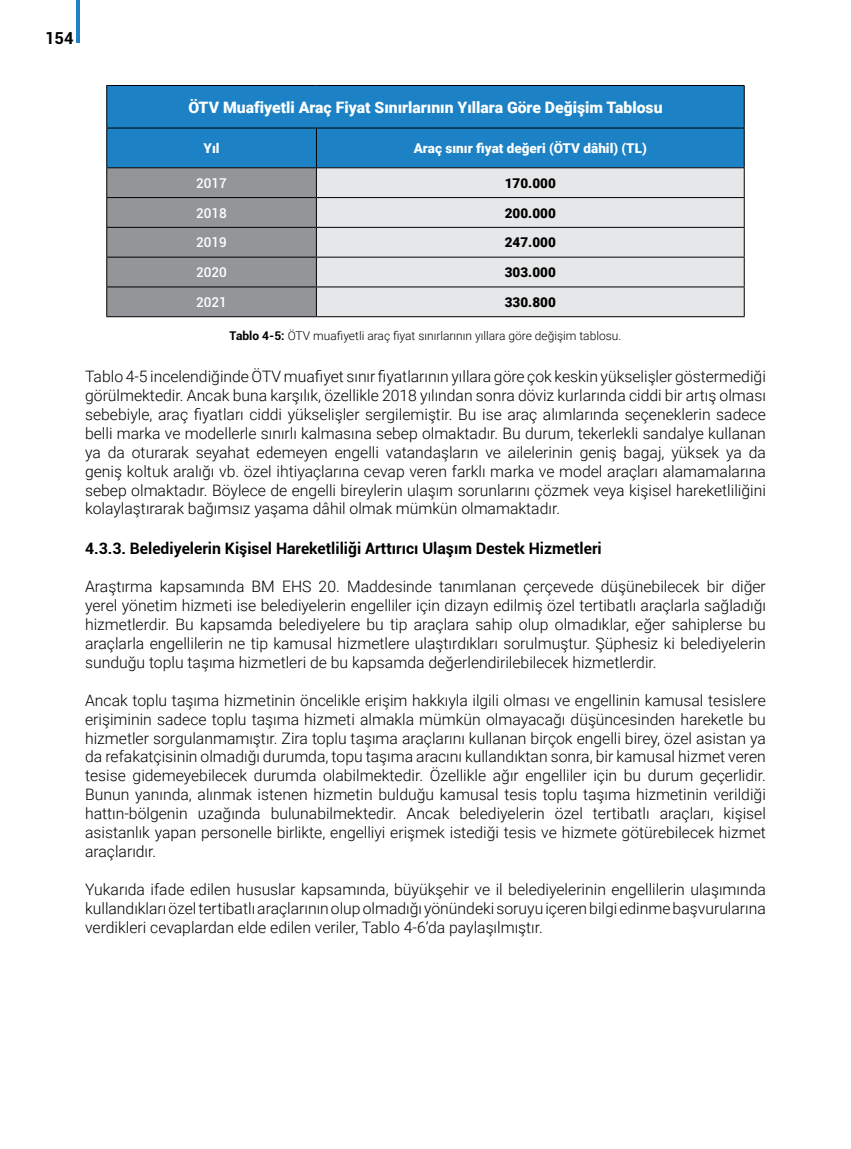
<style>
.page{position:relative;width:851px;height:1149px;background:#fff}
.page>*{position:absolute;margin:0;border:0;box-sizing:border-box;transform-origin:0 0}
.t1{font:700 16.5px "Roboto";color:#000}
.t2{font:300 15.75px/18.9px "Roboto";color:#000;text-align:justify}
.t3{font:700 15.75px "Roboto";color:#000}
.t4{font:900 15.75px "Roboto";color:#fff}
.t5{font:900 13.5px "Roboto";color:#fff}
.t6{font:900 13.5px "Roboto";color:#000}
.t7{font:500 13.5px "Roboto";color:#fff}
.t8{font:300 12px "Roboto";color:#000}
.s1{font-weight:700}
</style>
<div class="page">
<hr style="left:77px;top:0;width:3px;height:43px;background:#1c82c5">
<div style="left:107px;top:86px;width:636px;height:81px;background:#1c82c5"></div>
<div style="left:317px;top:168px;width:426px;height:148px;background:#e6e7e8"></div>
<hr style="left:743px;top:86px;width:1px;height:42px;background:#000">
<hr style="left:106px;top:128px;width:1px;height:39px;background:#000">
<hr style="left:106px;top:316px;width:210px;height:1px;background:#000">
<hr style="left:316px;top:128px;width:1px;height:39px;background:#000">
<hr style="left:316px;top:257px;width:428px;height:1px;background:#000">
<hr style="left:316px;top:286px;width:428px;height:1px;background:#000">
<hr style="left:316px;top:316px;width:428px;height:1px;background:#000">
<hr style="left:743px;top:128px;width:1px;height:39px;background:#000">
<svg style="left:743px;top:168px;width:1px;height:148px"></svg>
<hr style="left:106px;top:167px;width:210px;height:1px;background:#000">
<hr style="left:316px;top:167px;width:428px;height:1px;background:#000">
<svg style="left:106px;top:168px;width:211px;height:148px;background:#8e9093"></svg>
<hr style="left:316px;top:197px;width:428px;height:1px;background:#000">
<hr style="left:106px;top:227px;width:210px;height:1px;background:#000">
<hr style="left:316px;top:227px;width:428px;height:1px;background:#000">
<hr style="left:106px;top:85px;width:210px;height:1px;background:#000">
<hr style="left:106px;top:86px;width:1px;height:42px;background:#000">
<hr style="left:316px;top:85px;width:428px;height:1px;background:#000">
<hr style="left:106px;top:128px;width:210px;height:1px;background:#000">
<hr style="left:316px;top:128px;width:428px;height:1px;background:#000">
<p class="t1" style="left:45px;top:27px;width:30px">154</p>
<p class="t4" style="left:188px;top:96px;width:475px">ÖTV Muafiyetli Araç Fiyat Sınırlarının Yıllara Göre Değişim Tablosu</p>
<p class="t5" style="left:203px;top:139px;width:18px">Yıl</p>
<p class="t5" style="left:413px;top:139px;width:234px">Araç sınır fiyat değeri (ÖTV dâhil) (TL)</p>
<p class="t7" style="left:196px;top:173px;width:32px">2017</p>
<p class="t6" style="left:504px;top:173px;width:52px">170.000</p>
<p class="t7" style="left:196px;top:203px;width:32px">2018</p>
<p class="t6" style="left:504px;top:203px;width:52px">200.000</p>
<p class="t7" style="left:196px;top:233px;width:32px">2019</p>
<p class="t6" style="left:504px;top:233px;width:52px">247.000</p>
<p class="t7" style="left:196px;top:263px;width:32px">2020</p>
<p class="t6" style="left:504px;top:263px;width:52px">303.000</p>
<p class="t7" style="left:196px;top:292px;width:32px">2021</p>
<p class="t6" style="left:504px;top:292px;width:52px">330.800</p>
<p class="t8" style="left:229px;top:327px;width:393px"><span class="s1">Tablo 4-5:</span> ÖTV muafiyetli araç fiyat sınırlarının yıllara göre değişim tablosu.</p>
<p class="t2" style="left:85px;top:366px;width:682px">Tablo 4-5 incelendiğinde ÖTV muafiyet sınır fiyatlarının yıllara göre çok keskin yükselişler göstermediği görülmektedir. Ancak buna karşılık, özellikle 2018 yılından sonra döviz kurlarında ciddi bir artış olması sebebiyle, araç fiyatları ciddi yükselişler sergilemiştir. Bu ise araç alımlarında seçeneklerin sadece belli marka ve modellerle sınırlı kalmasına sebep olmaktadır. Bu durum, tekerlekli sandalye kullanan ya da oturarak seyahat edemeyen engelli vatandaşların ve ailelerinin geniş bagaj, yüksek ya da geniş koltuk aralığı vb. özel ihtiyaçlarına cevap veren farklı marka ve model araçları alamamalarına sebep olmaktadır. Böylece de engelli bireylerin ulaşım sorunlarını çözmek veya kişisel hareketliliğini kolaylaştırarak bağımsız yaşama dâhil olmak mümkün olmamaktadır.</p>
<p class="t3" style="left:85px;top:537px;width:518px">4.3.3. Belediyelerin Kişisel Hareketliliği Arttırıcı Ulaşım Destek Hizmetleri</p>
<p class="t2" style="left:85px;top:576px;width:682px">Araştırma kapsamında BM EHS 20. Maddesinde tanımlanan çerçevede düşünebilecek bir diğer yerel yönetim hizmeti ise belediyelerin engelliler için dizayn edilmiş özel tertibatlı araçlarla sağladığı hizmetlerdir. Bu kapsamda belediyelere bu tip araçlara sahip olup olmadıklar, eğer sahiplerse bu araçlarla engellilerin ne tip kamusal hizmetlere ulaştırdıkları sorulmuştur. Şüphesiz ki belediyelerin sunduğu toplu taşıma hizmetleri de bu kapsamda değerlendirilebilecek hizmetlerdir.</p>
<p class="t2" style="left:85px;top:689px;width:682px">Ancak toplu taşıma hizmetinin öncelikle erişim hakkıyla ilgili olması ve engellinin kamusal tesislere erişiminin sadece toplu taşıma hizmeti almakla mümkün olmayacağı düşüncesinden hareketle bu hizmetler sorgulanmamıştır. Zira toplu taşıma araçlarını kullanan birçok engelli birey, özel asistan ya da refakatçisinin olmadığı durumda, topu taşıma aracını kullandıktan sonra, bir kamusal hizmet veren tesise gidemeyebilecek durumda olabilmektedir. Özellikle ağır engelliler için bu durum geçerlidir.<br>Bunun yanında, alınmak istenen hizmetin bulduğu kamusal tesis toplu taşıma hizmetinin verildiği hattın-bölgenin uzağında bulunabilmektedir. Ancak belediyelerin özel tertibatlı araçları, kişisel asistanlık yapan personelle birlikte, engelliyi erişmek istediği tesis ve hizmete götürebilecek hizmet araçlarıdır.</p>
<p class="t2" style="left:85px;top:878px;width:682px">Yukarıda ifade edilen hususlar kapsamında, büyükşehir ve il belediyelerinin engellilerin ulaşımında kullandıkları özel tertibatlı araçlarının olup olmadığı yönündeki soruyu içeren bilgi edinme başvurularına verdikleri cevaplardan elde edilen veriler, Tablo 4-6’da paylaşılmıştır.</p>
</div>
